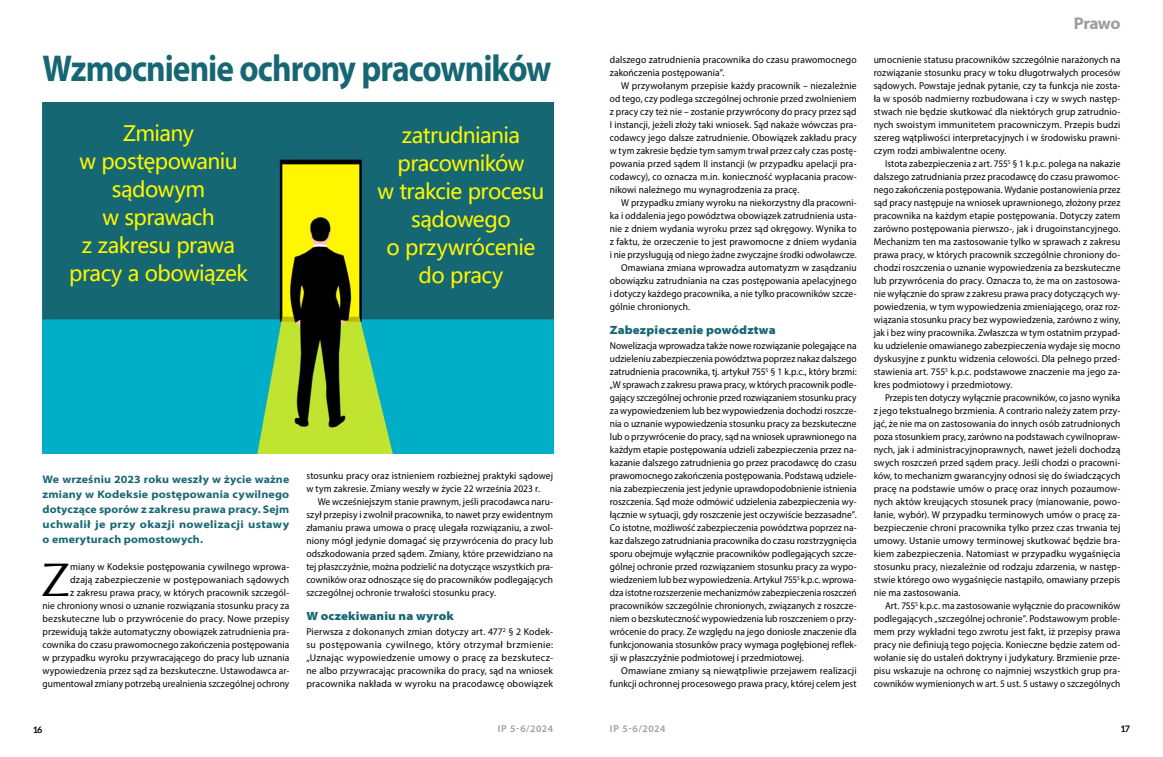
<style>
.page{position:relative;width:1163px;height:757px;background:#fff}
.page>*{position:absolute;margin:0;border:0;box-sizing:border-box;transform-origin:0 0}
.t1{font:48.1px "Ottawa Plain";color:#000;scale:.95 1}
.t2{font:700 37.5px "Myriad Pro";letter-spacing:-.03em;color:#166773;scale:.89 1}
.t3{font:21px/28px "Microsoft Ya Hei";letter-spacing:-.03em;color:#fff700;text-align:center}
.t4{font:700 semi-expanded 17px "Myriad Pro";letter-spacing:-.035em;color:#9d9d9c;scale:.95 1}
.t5{font:900 semi-expanded 12px "Myriad Pro";letter-spacing:.01em;color:#166773}
.t6{font:700 semi-expanded 11px/15px "Myriad Pro";letter-spacing:.02em;color:#166773;text-align:justify}
.t7{font:10px/13px "Myriad Pro";letter-spacing:.01em;color:#000;text-align:justify;scale:.95 1}
.t8{font:10px/13px "Myriad Pro";letter-spacing:.01em;color:#000;text-align:justify;scale:.94 1}
.t9{font:10px/13px "Myriad Pro";letter-spacing:.01em;color:#000;scale:.96 1}
.t10{font:10px/13px "Myriad Pro";letter-spacing:.01em;color:#000;text-align:justify;scale:.93 1}
.t11{font:10px/13px "Myriad Pro";letter-spacing:.01em;color:#000;text-align:justify}
.t12{font:600 10px "Myriad Pro";letter-spacing:.05em;color:#9d9d9c}
.t13{font:700 9px "Lato";color:#000}
</style>
<div class="page">
<img style="left:43px;top:102px;width:510px;height:351px">
<div style="left:295px;top:131px;width:66px;height:27px;background:#166773"></div>
<h2 class="t2" style="left:43px;top:44px;width:573px">Wzmocnienie ochrony pracowników</h2>
<h3 class="t3" style="left:69px;top:119px;width:180px">Zmiany<br>w postępowaniu sądowym<br>w sprawach<br>z zakresu prawa pracy a obowiązek</h3>
<h3 class="t3" style="left:377px;top:121px;width:168px">zatrudniania pracowników<br>w trakcie procesu sądowego<br>o przywrócenie do pracy</h3>
<p class="t6" style="left:43px;top:472px;width:248px">We wrześniu 2023 roku weszły w życie ważne zmiany w Kodeksie postępowania cywilnego dotyczące sporów z zakresu prawa pracy. Sejm uchwalił je przy okazji nowelizacji ustawy o emeryturach pomostowych.</p>
<p class="t9" style="left:43px;top:560px;width:258px;text-align:right">miany w Kodeksie postępowania cywilnego wprowa-<br>dzają zabezpieczenie w postępowaniach sądowych<br>z zakresu prawa pracy, w których pracownik szczegól-<br>nie chroniony wnosi o uznanie rozwiązania stosunku pracy za bezskuteczne lub o przywrócenie do pracy. Nowe przepisy przewidują także automatyczny obowiązek zatrudnienia pra&shy;cownika do czasu prawomocnego zakończenia postępowania w przypadku wyroku przywracającego do pracy lub uznania wypowiedzenia przez sąd za bezskuteczne. Ustawodawca ar&shy;gumentował zmiany potrzebą urealnienia szczególnej ochrony</p>
<h1 class="t1" style="left:42px;top:552px;width:31px">Z</h1>
<p class="t9" style="left:306px;top:469px;width:258px">stosunku pracy oraz istnieniem rozbieżnej praktyki sądowej w tym zakresie. Zmiany weszły w życie 22 września 2023 r.</p>
<p class="t7" style="left:306px;top:495px;width:261px;text-indent:11px">We wcześniejszym stanie prawnym, jeśli pracodawca naru&shy;szył przepisy i zwolnił pracownika, to nawet przy ewidentnym złamaniu prawa umowa o pracę ulegała rozwiązaniu, a zwol&shy;niony mógł jedynie domagać się przywrócenia do pracy lub odszkodowania przed sądem. Zmiany, które przewidziano na tej płaszczyźnie, można podzielić na dotyczące wszystkich pra&shy;cowników oraz odnoszące się do pracowników podlegających szczególnej ochronie trwałości stosunku pracy.</p>
<p class="t5" style="left:306px;top:608px;width:149px">W oczekiwaniu na wyrok</p>
<p class="t11" style="left:306px;top:625px;width:248px">Pierwsza z dokonanych zmian dotyczy art. 477<sup>2</sup> § 2 Kodek&shy;su postępowania cywilnego, który otrzymał brzmienie: „Uznając wypowiedzenie umowy o pracę za bezskutecz&shy;ne albo przywracając pracownika do pracy, sąd na wniosek pracownika nakłada w wyroku na pracodawcę obowiązek</p>
<p class="t9" style="left:609px;top:53px;width:258px">dalszego zatrudnienia pracownika do czasu prawomocnego zakończenia postępowania”.</p>
<p class="t9" style="left:609px;top:79px;width:258px;text-align:justify;text-indent:11px">W przywołanym przepisie każdy pracownik – niezależnie od tego, czy podlega szczególnej ochronie przed zwolnieniem z pracy czy też nie – zostanie przywrócony do pracy przez sąd I instancji, jeżeli złoży taki wniosek. Sąd nakaże wówczas pra&shy;codawcy jego dalsze zatrudnienie. Obowiązek zakładu pracy w tym zakresie będzie tym samym trwał przez cały czas postę&shy;powania przed sądem II instancji (w przypadku apelacji pra&shy;codawcy), co oznacza m.in. konieczność wypłacania pracow&shy;nikowi należnego mu wynagrodzenia za pracę.</p>
<p class="t8" style="left:621px;top:196px;width:252px">W przypadku zmiany wyroku na niekorzystny dla pracowni-</p>
<p class="t7" style="left:609px;top:209px;width:261px">ka i oddalenia jego powództwa obowiązek zatrudnienia usta-</p>
<p class="t7" style="left:609px;top:222px;width:261px">nie z dniem wydania wyroku przez sąd okręgowy. Wynika to</p>
<p class="t9" style="left:609px;top:235px;width:258px">z faktu, że orzeczenie to jest prawomocne z dniem wydania</p>
<p class="t10" style="left:609px;top:248px;width:267px">i nie przysługują od niego żadne zwyczajne środki odwoławcze.</p>
<p class="t7" style="left:621px;top:261px;width:249px">Omawiana zmiana wprowadza automatyzm w zasądzaniu</p>
<p class="t7" style="left:609px;top:274px;width:261px">obowiązku zatrudniania na czas postępowania apelacyjnego</p>
<p class="t8" style="left:609px;top:287px;width:264px">i dotyczy każdego pracownika, a nie tylko pracowników szcze-</p>
<p class="t7" style="left:609px;top:300px;width:86px">gólnie chronionych.</p>
<p class="t5" style="left:609px;top:322px;width:167px">Zabezpieczenie powództwa</p>
<p class="t7" style="left:609px;top:339px;width:261px">Nowelizacja wprowadza także nowe rozwiązanie polegające na udzieleniu zabezpieczenia powództwa poprzez nakaz dalszego zatrudnienia pracownika, tj. artykuł 755<sup>5</sup> § 1 k.p.c., który brzmi: „W sprawach z zakresu prawa pracy, w których pracownik podle&shy;gający szczególnej ochronie przed rozwiązaniem stosunku pracy za wypowiedzeniem lub bez wypowiedzenia dochodzi roszcze&shy;nia o uznanie wypowiedzenia stosunku pracy za bezskuteczne lub o przywrócenie do pracy, sąd na wniosek uprawnionego na każdym etapie postępowania udzieli zabezpieczenia przez na&shy;kazanie dalszego zatrudnienia go przez pracodawcę do czasu prawomocnego zakończenia postępowania. Podstawą udziele&shy;nia zabezpieczenia jest jedynie uprawdopodobnienie istnienia roszczenia. Sąd może odmówić udzielenia zabezpieczenia wy&shy;łącznie w sytuacji, gdy roszczenie jest oczywiście bezzasadne”.<br>Co istotne, możliwość zabezpieczenia powództwa poprzez na&shy;kaz dalszego zatrudniania pracownika do czasu rozstrzygnięcia sporu obejmuje wyłącznie pracowników podlegających szcze&shy;gólnej ochronie przed rozwiązaniem stosunku pracy za wypo&shy;wiedzeniem lub bez wypowiedzenia. Artykuł 755<sup>5</sup> k.p.c. wprowa&shy;dza istotne rozszerzenie mechanizmów zabezpieczenia roszczeń pracowników szczególnie chronionych, związanych z roszcze&shy;niem o bezskuteczność wypowiedzenia lub roszczeniem o przy&shy;wrócenie do pracy. Ze względu na jego doniosłe znaczenie dla funkcjonowania stosunków pracy wymaga pogłębionej reflek&shy;sji w płaszczyźnie podmiotowej i przedmiotowej.</p>
<p class="t11" style="left:609px;top:664px;width:248px;text-align:right">Omawiane zmiany są niewątpliwie przejawem realizacji funkcji ochronnej procesowego prawa pracy, której celem jest</p>
<h3 class="t4" style="left:1073px;top:12px;width:51px">Prawo</h3>
<p class="t7" style="left:873px;top:53px;width:261px">umocnienie statusu pracowników szczególnie narażonych na rozwiązanie stosunku pracy w toku długotrwałych procesów sądowych. Powstaje jednak pytanie, czy ta funkcja nie zosta&shy;ła w sposób nadmierny rozbudowana i czy w swych następ&shy;stwach nie będzie skutkować dla niektórych grup zatrudnio&shy;nych swoistym immunitetem pracowniczym. Przepis budzi szereg wątpliwości interpretacyjnych i w środowisku prawni&shy;czym rodzi ambiwalentne oceny.</p>
<p class="t8" style="left:873px;top:157px;width:264px;text-indent:11px">Istota zabezpieczenia z art. 755<sup>5</sup> § 1 k.p.c. polega na nakazie dalszego zatrudniania przez pracodawcę do czasu prawomoc&shy;nego zakończenia postępowania. Wydanie postanowienia przez sąd pracy następuje na wniosek uprawnionego, złożony przez pracownika na każdym etapie postępowania. Dotyczy zatem zarówno postępowania pierwszo-, jak i drugoinstancyjnego.<br>Mechanizm ten ma zastosowanie tylko w sprawach z zakresu prawa pracy, w których pracownik szczególnie chroniony do&shy;chodzi roszczenia o uznanie wypowiedzenia za bezskuteczne lub przywrócenia do pracy. Oznacza to, że ma on zastosowa&shy;nie wyłącznie do spraw z zakresu prawa pracy dotyczących wy&shy;powiedzenia, w tym wypowiedzenia zmieniającego, oraz roz&shy;wiązania stosunku pracy bez wypowiedzenia, zarówno z winy, jak i bez winy pracownika. Zwłaszcza w tym ostatnim przypad&shy;ku udzielenie omawianego zabezpieczenia wydaje się mocno dyskusyjne z punktu widzenia celowości. Dla pełnego przed&shy;stawienia art. 755<sup>5</sup> k.p.c. podstawowe znaczenie ma jego za&shy;kres podmiotowy i przedmiotowy.</p>
<p class="t10" style="left:873px;top:391px;width:267px;text-indent:11px">Przepis ten dotyczy wyłącznie pracowników, co jasno wynika z jego tekstualnego brzmienia. A contrario należy zatem przy&shy;jąć, że nie ma on zastosowania do innych osób zatrudnionych poza stosunkiem pracy, zarówno na podstawach cywilnopraw&shy;nych, jak i administracyjnoprawnych, nawet jeżeli dochodzą swych roszczeń przed sądem pracy. Jeśli chodzi o pracowni&shy;ków, to mechanizm gwarancyjny odnosi się do świadczących pracę na podstawie umów o pracę oraz innych pozaumow&shy;nych aktów kreujących stosunek pracy (mianowanie, powo&shy;łanie, wybór). W przypadku terminowych umów o pracę za&shy;bezpieczenie chroni pracownika tylko przez czas trwania tej umowy. Ustanie umowy terminowej skutkować będzie bra&shy;kiem zabezpieczenia. Natomiast w przypadku wygaśnięcia stosunku pracy, niezależnie od rodzaju zdarzenia, w następ&shy;stwie którego owo wygaśnięcie nastąpiło, omawiany przepis nie ma zastosowania.</p>
<p class="t8" style="left:873px;top:599px;width:264px;text-indent:11px">Art. 755<sup>5</sup> k.p.c. ma zastosowanie wyłącznie do pracowników podlegających „szczególnej ochronie”. Podstawowym proble&shy;mem przy wykładni tego zwrotu jest fakt, iż przepisy prawa pracy nie definiują tego pojęcia. Konieczne będzie zatem od&shy;wołanie się do ustaleń doktryny i judykatury. Brzmienie prze&shy;pisu wskazuje na ochronę co najmniej wszystkich grup pra&shy;cowników wymienionych w art. 5 ust. 5 ustawy o szczególnych</p>
<p class="t13" style="left:33px;top:724px;width:11px">16</p>
<p class="t12" style="left:497px;top:723px;width:57px">IP 5-6/2024</p>
<p class="t12" style="left:610px;top:723px;width:57px">IP 5-6/2024</p>
<p class="t13" style="left:1120px;top:724px;width:11px">17</p>
</div>
